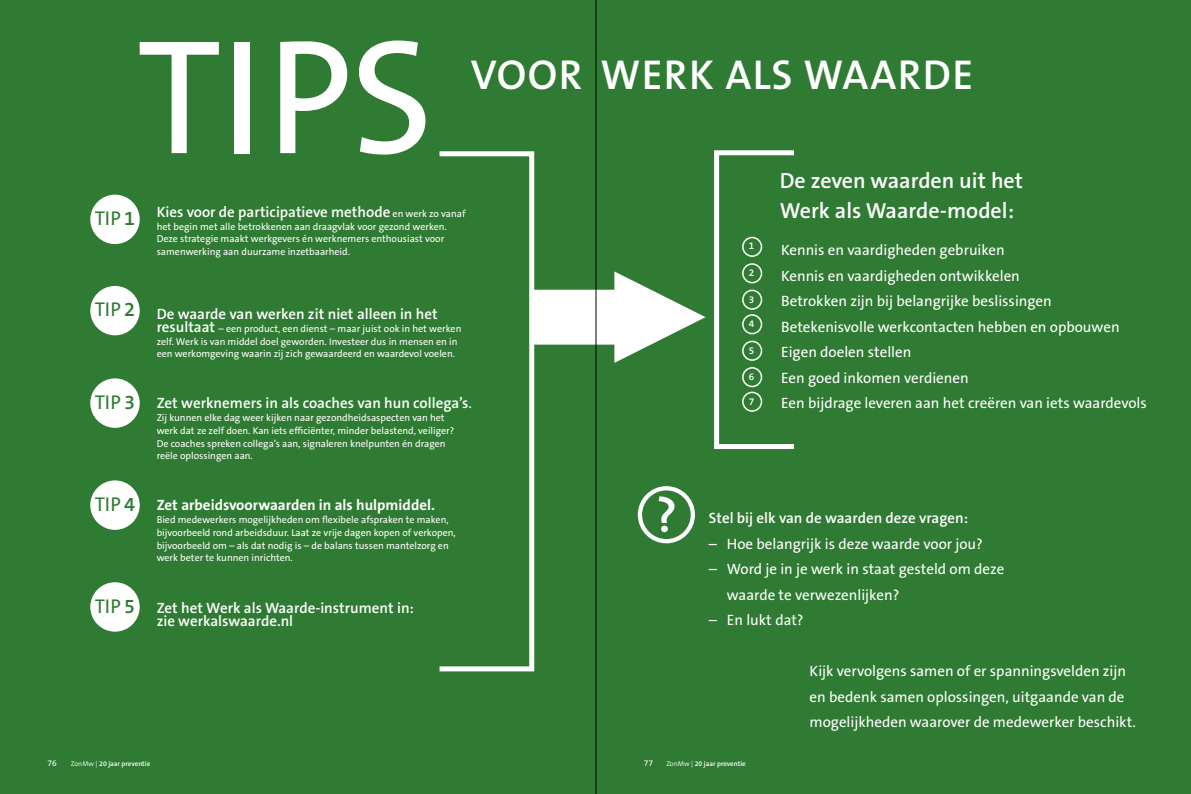
<style>
.page{position:relative;width:1191px;height:794px;background:#307b33}
.page>*{position:absolute;margin:0;border:0;box-sizing:border-box;transform-origin:0 0}
.t1{font:164.6px "The Sans B5 Plain";color:#fff}
.t2{font:600 42px "The Sans B6";letter-spacing:.03em;color:#fff}
.t3{font:600 22px/30px "The Sans B6";color:#fff}
.t4{font:20px "The Sans B5 Plain";letter-spacing:.005em;color:#307b33}
.t5{font:15px/25.5px "The Sans B5 Plain";color:#fff}
.t6{font:600 15px/13px "The Sans B6";color:#fff}
.t7{font:700 15px "The Sans B7";color:#fff}
.t8{font:10px/12.8px "The Sans B5 Plain";color:#fff}
.t9{font:600 10px "The Sans B6";color:#fff}
.t10{font:8.5px "The Sans B5 Plain";color:#fff}
.t11{font:600 7px "The Sans B6";color:#fff}
.s1{font-family:"The Sans B6";font-weight:600}
.s2{font-family:"The Sans B5 Plain";font-weight:400;font-size:10px}
.s3{font-family:"The Sans B6";font-weight:600;font-size:15px}
.s4{font-family:"The Sans B5 Plain";font-weight:400}
.s5{font-family:"The Sans B4";font-weight:300}
</style>
<div class="page">
<div style="left:90px;top:195px;width:50px;height:49px;background:#fff;border-radius:50%"></div>
<div style="left:90px;top:286px;width:50px;height:49px;background:#fff;border-radius:50%"></div>
<div style="left:90px;top:378px;width:50px;height:50px;background:#fff;border-radius:50%"></div>
<div style="left:90px;top:480px;width:50px;height:50px;background:#fff;border-radius:50%"></div>
<div style="left:90px;top:582px;width:50px;height:49px;background:#fff;border-radius:50%"></div>
<div style="left:437px;top:151px;width:97px;height:520px;border:5px solid #fff"></div>
<svg style="left:530px;top:271px;width:175px;height:92px"></svg>
<div style="left:742px;top:237px;width:20px;height:20px;border:2px solid #fff;border-radius:50%"></div>
<div style="left:742px;top:314px;width:20px;height:20px;border:2px solid #fff;border-radius:50%"></div>
<div style="left:742px;top:263px;width:20px;height:20px;border:2px solid #fff;border-radius:50%"></div>
<div style="left:742px;top:341px;width:20px;height:20px;border:2px solid #fff;border-radius:50%"></div>
<div style="left:742px;top:290px;width:20px;height:20px;border:2px solid #fff;border-radius:50%"></div>
<div style="left:742px;top:367px;width:20px;height:20px;border:2px solid #fff;border-radius:50%"></div>
<div style="left:742px;top:392px;width:20px;height:20px;border:2px solid #fff;border-radius:50%"></div>
<div style="left:714px;top:150px;width:82px;height:299px;border:5px solid #fff"></div>
<svg style="left:640px;top:488px;width:53px;height:53px"></svg>
<div style="left:638px;top:486px;width:57px;height:57px;border:4px solid #fff;border-radius:50%"></div>
<svg style="left:658px;top:496px;width:16px;height:36px"></svg>
<hr style="left:596px;top:0;width:1px;height:794px;background:#000">
<h1 class="t1" style="left:137px;top:12px;width:298px">TIPS</h1>
<h2 class="t2" style="left:471px;top:53px;width:504px">VOOR WERK ALS WAARDE</h2>
<h3 class="t4" style="left:95px;top:208px;width:42px">TIP <span class="s1">1</span></h3>
<h3 class="t6" style="left:157px;top:206px;width:310px">Kies voor de participatieve methode <span class="s2">en werk zo vanaf</span></h3>
<p class="t8" style="left:157px;top:220px;width:292px">het begin met alle betrokkenen aan draagvlak voor gezond werken.<br>Deze strategie maakt werkgevers én werknemers enthousiast voor samenwerking aan duurzame inzetbaarheid.</p>
<h3 class="t4" style="left:95px;top:299px;width:42px">TIP <span class="s1">2</span></h3>
<h3 class="t6" style="left:157px;top:308px;width:282px">De waarde van werken zit niet alleen in het</h3>
<p class="t8" style="left:157px;top:322px;width:306px"><span class="s3">resultaat</span> – een product, een dienst – maar juist ook in het werken zelf. Werk is van middel doel geworden. Investeer dus in mensen en in een werkomgeving waarin zij zich gewaardeerd en waardevol voelen.</p>
<h3 class="t4" style="left:95px;top:392px;width:42px">TIP <span class="s1">3</span></h3>
<h3 class="t6" style="left:157px;top:397px;width:317px">Zet werknemers in als coaches van hun collega’s<span class="s4">.</span></h3>
<p class="t8" style="left:157px;top:412px;width:299px">Zij kunnen elke dag weer kijken naar gezondheidsaspecten van het werk dat ze zelf doen. Kan iets efficiënter, minder belastend, veiliger?<br>De coaches spreken collega’s aan, signaleren knelpunten én dragen reële oplossingen aan.</p>
<p class="t9" style="left:749px;top:240px;width:7px">1</p>
<p class="t9" style="left:749px;top:267px;width:7px">2</p>
<p class="t9" style="left:749px;top:294px;width:7px">3</p>
<p class="t9" style="left:749px;top:318px;width:7px">4</p>
<p class="t9" style="left:749px;top:345px;width:7px">5</p>
<p class="t9" style="left:749px;top:371px;width:7px">6</p>
<p class="t9" style="left:749px;top:396px;width:7px">7</p>
<h3 class="t3" style="left:780px;top:166px;width:245px">De zeven waarden uit het<br>Werk als Waarde-model:</h3>
<p class="t5" style="left:781px;top:238px;width:367px">Kennis en vaardigheden gebruiken<br>Kennis en vaardigheden ontwikkelen<br>Betrokken zijn bij belangrijke beslissingen Betekenisvolle werkcontacten hebben en opbouwen Eigen doelen stellen<br>Een goed inkomen verdienen<br>Een bijdrage leveren aan het creëren van iets waardevols</p>
<h3 class="t4" style="left:95px;top:494px;width:42px">TIP <span class="s1">4</span></h3>
<h3 class="t4" style="left:95px;top:595px;width:42px">TIP <span class="s1">5</span></h3>
<h3 class="t7" style="left:157px;top:497px;width:280px">Zet arbeidsvoorwaarden in als hulpmiddel.</h3>
<p class="t8" style="left:157px;top:514px;width:301px">Bied medewerkers mogelijkheden om flexibele afspraken te maken, bijvoorbeeld rond arbeidsduur. Laat ze vrije dagen kopen of verkopen, bijvoorbeeld om – als dat nodig is – de balans tussen mantelzorg en werk beter te kunnen inrichten.</p>
<h3 class="t6" style="left:157px;top:601px;width:259px">Zet het Werk als Waarde-instrument in: zie werkalswaarde.nl</h3>
<h3 class="t6" style="left:709px;top:512px;width:261px">Stel bij elk van de waarden deze vragen:</h3>
<h3 class="t5" style="left:709px;top:531px;width:275px">– Hoe belangrijk is deze waarde voor jou?</h3>
<h3 class="t5" style="left:727px;top:557px;width:279px;text-indent:-18px">– Word je in je werk in staat gesteld om deze waarde te verwezenlijken?</h3>
<h3 class="t5" style="left:709px;top:608px;width:96px">– En lukt dat?</h3>
<h3 class="t5" style="left:809px;top:659px;width:328px">Kijk vervolgens samen of er spanningsvelden zijn en bedenk samen oplossingen, uitgaande van de mogelijkheden waarover de medewerker beschikt.</h3>
<p class="t10" style="left:47px;top:758px;width:11px">76</p>
<p class="t11" style="left:71px;top:759px;width:81px"><span class="s5">ZonMw |</span> 20 jaar preventie</p>
<p class="t10" style="left:644px;top:758px;width:11px">77</p>
<p class="t11" style="left:666px;top:759px;width:81px"><span class="s5">ZonMw |</span> 20 jaar preventie</p>
</div>
